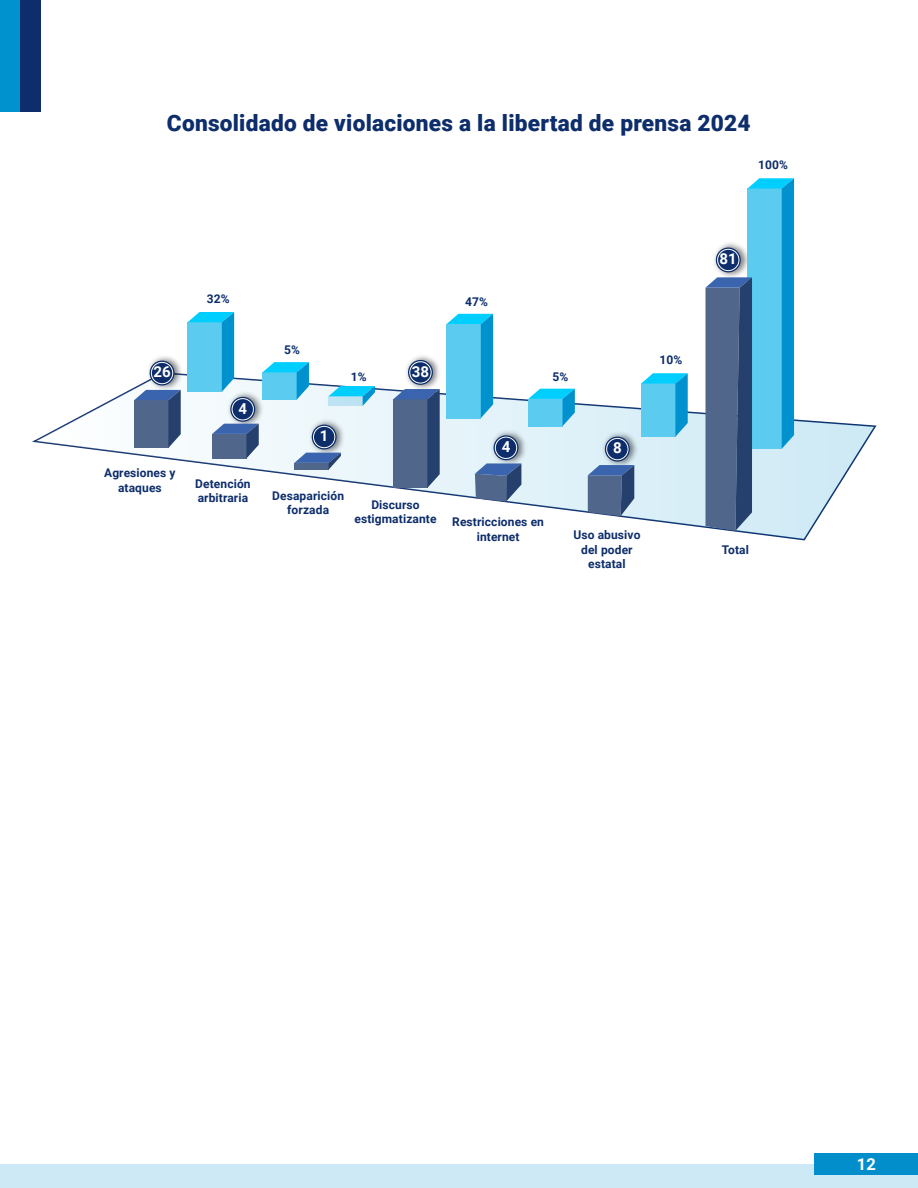
<style>
.page{position:relative;width:918px;height:1188px;background:#fff}
.page>*{position:absolute;margin:0;border:0;box-sizing:border-box;transform-origin:0 0}
.t1{font:900 22.65px "Roboto";letter-spacing:.01em;color:#0d2d6b}
.t2{font:700 16.5px "Roboto";color:#fff}
.t3{font:700 15px "Roboto";color:#fff}
.t4{font:700 12px/14.4px "Roboto";letter-spacing:.01em;color:#0d2d6b;text-align:center}
</style>
<div class="page">
<div style="left:0;top:1164px;width:918px;height:24px;background:#cde9f5"></div>
<div style="left:0;top:0;width:20px;height:111px;background:#0092ce"></div>
<div style="left:20px;top:0;width:20px;height:111px;background:#0d2d6b"></div>
<div style="left:815px;top:1153px;width:103px;height:22px;background:#018ecb"></div>
<svg style="left:34px;top:373px;width:841px;height:167px"></svg>
<img style="left:403px;top:356px;width:42px;height:39px">
<svg style="left:408px;top:360px;width:25px;height:25px"></svg>
<div style="left:410px;top:362px;width:21px;height:21px;border:1px solid #fff;border-radius:50%"></div>
<img style="left:599px;top:428px;width:44px;height:43px">
<svg style="left:605px;top:437px;width:25px;height:25px"></svg>
<div style="left:607px;top:438px;width:21px;height:22px;border:1px solid #fff;border-radius:50%"></div>
<img style="left:488px;top:428px;width:42px;height:42px">
<svg style="left:494px;top:435px;width:24px;height:25px"></svg>
<div style="left:495px;top:437px;width:22px;height:22px;border:1px solid #fff;border-radius:50%"></div>
<img style="left:224px;top:389px;width:44px;height:42px">
<svg style="left:230px;top:397px;width:25px;height:25px"></svg>
<div style="left:232px;top:398px;width:22px;height:22px;border:1px solid #fff;border-radius:50%"></div>
<img style="left:305px;top:416px;width:44px;height:43px">
<svg style="left:312px;top:425px;width:25px;height:24px"></svg>
<div style="left:313px;top:426px;width:22px;height:22px;border:1px solid #fff;border-radius:50%"></div>
<img style="left:143px;top:356px;width:44px;height:39px">
<svg style="left:150px;top:361px;width:25px;height:25px"></svg>
<div style="left:151px;top:362px;width:22px;height:22px;border:1px solid #fff;border-radius:50%"></div>
<svg style="left:188px;top:312px;width:46px;height:80px;background:#43c0ea"></svg>
<svg style="left:134px;top:390px;width:47px;height:58px;background:#4f6690"></svg>
<svg style="left:262px;top:362px;width:47px;height:38px;background:#47c6ee"></svg>
<svg style="left:212px;top:424px;width:47px;height:35px;background:#546d98"></svg>
<svg style="left:528px;top:389px;width:47px;height:37px;background:#45c5ed"></svg>
<svg style="left:475px;top:463px;width:46px;height:39px;background:#5a739d"></svg>
<svg style="left:328px;top:386px;width:47px;height:20px"></svg>
<svg style="left:294px;top:453px;width:47px;height:17px"></svg>
<svg style="left:447px;top:314px;width:46px;height:104px;background:#43bfe9"></svg>
<svg style="left:393px;top:389px;width:47px;height:99px;background:#4a618a"></svg>
<svg style="left:641px;top:373px;width:47px;height:64px;background:#45c2eb"></svg>
<svg style="left:588px;top:465px;width:46px;height:51px;background:#526b94"></svg>
<svg style="left:705px;top:178px;width:89px;height:353px;background:#69a4c5"></svg>
<h1 class="t1" style="left:167px;top:107px;width:585px">Consolidado de violaciones a la libertad de prensa 2024</h1>
<p class="t4" style="left:758px;top:157px;width:31px">100%</p>
<p class="t4" style="left:207px;top:291px;width:24px">32%</p>
<p class="t3" style="left:153px;top:362px;width:19px">26</p>
<p class="t3" style="left:238px;top:398px;width:10px">4</p>
<p class="t4" style="left:104px;top:465px;width:73px">Agresiones y ataques</p>
<p class="t4" style="left:195px;top:476px;width:57px;text-align:left">Detención arbitraria</p>
<p class="t4" style="left:284px;top:342px;width:17px">5%</p>
<p class="t4" style="left:351px;top:369px;width:17px">1%</p>
<p class="t3" style="left:412px;top:361px;width:19px">38</p>
<p class="t4" style="left:465px;top:294px;width:24px">47%</p>
<p class="t4" style="left:553px;top:369px;width:17px">5%</p>
<p class="t3" style="left:320px;top:426px;width:10px">1</p>
<p class="t4" style="left:272px;top:488px;width:73px">Desaparición forzada</p>
<p class="t4" style="left:354px;top:497px;width:84px">Discurso estigmatizante</p>
<p class="t3" style="left:502px;top:436px;width:10px">4</p>
<p class="t3" style="left:613px;top:438px;width:10px">8</p>
<p class="t4" style="left:452px;top:514px;width:93px">Restricciones en internet</p>
<p class="t4" style="left:573px;top:527px;width:69px">Uso abusivo del poder estatal</p>
<p class="t4" style="left:659px;top:352px;width:24px">10%</p>
<p class="t3" style="left:720px;top:249px;width:19px">81</p>
<p class="t4" style="left:722px;top:542px;width:29px">Total</p>
<h2 class="t2" style="left:857px;top:1152px;width:21px">12</h2>
</div>
